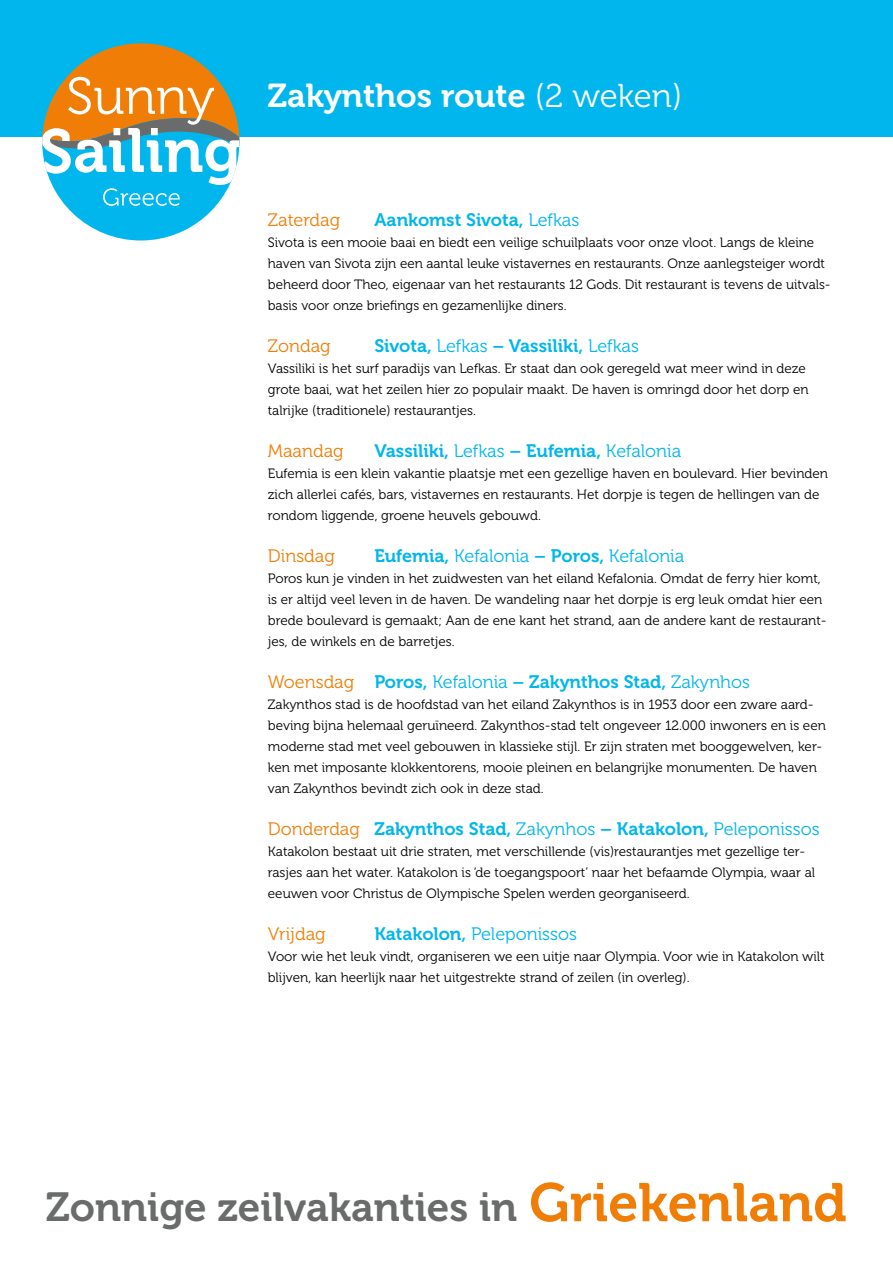
<style>
.page{position:relative;width:893px;height:1263px;background:#fff}
.page>*{position:absolute;margin:0;border:0;box-sizing:border-box;transform-origin:0 0}
.t1{font:40.5px "Museo 700";color:#6a6c6c}
.t2{font:33px "Museo 700";color:#fff}
.t3{font:18px "Museo 700";color:#00b6ec}
.t4{font:18px "Museo 300";color:#00b6ec}
.t5{font:18px "Museo 300";color:#f07e06}
.t6{font:13.5px/21px "Museo 300";color:#000}
.s1{font-family:"Museo 300"}
.s2{font-family:"Museo 700"}
.s3{font-family:"Museo 300";color:#f07e06}
.s4{font-size:54px;color:#f07e06}
</style>
<div class="page">
<div style="left:0;top:0;width:893px;height:136px;background:#00b6ec"></div>
<svg style="left:42px;top:43px;width:197px;height:198px"></svg>
<h2 class="t2" style="left:268px;top:77px;width:416px">Zakynthos route <span class="s1">(2 weken)</span></h2>
<h3 class="t5" style="left:268px;top:210px;width:74px">Zaterdag</h3>
<h3 class="t3" style="left:374px;top:210px;width:206px">Aankomst Sivota, <span class="s1">Lefkas</span></h3>
<p class="t6" style="left:268px;top:232px;width:564px">Sivota is een mooie baai en biedt een veilige schuilplaats voor onze vloot. Langs de kleine haven van Sivota zijn een aantal leuke vistavernes en restaurants. Onze aanlegsteiger wordt beheerd door Theo, eigenaar van het restaurants 12 Gods. Dit restaurant is tevens de uitvals&shy;basis voor onze briefings en gezamenlijke diners.</p>
<h3 class="t5" style="left:268px;top:336px;width:64px">Zondag</h3>
<h3 class="t3" style="left:374px;top:336px;width:266px">Sivota, <span class="s1">Lefkas</span> – Vassiliki, <span class="s1">Lefkas</span></h3>
<p class="t6" style="left:268px;top:358px;width:542px">Vassiliki is het surf paradijs van Lefkas. Er staat dan ook geregeld wat meer wind in deze grote baai, wat het zeilen hier zo populair maakt. De haven is omringd door het dorp en talrijke (traditionele) restaurantjes.</p>
<h3 class="t5" style="left:268px;top:441px;width:77px">Maandag</h3>
<h3 class="t3" style="left:374px;top:441px;width:308px">Vassiliki, <span class="s1">Lefkas</span> – Eufemia, <span class="s1">Kefalonia</span></h3>
<p class="t6" style="left:268px;top:463px;width:562px">Eufemia is een klein vakantie plaatsje met een gezellige haven en boulevard. Hier bevinden zich allerlei cafés, bars, vistavernes en restaurants. Het dorpje is tegen de hellingen van de rondom liggende, groene heuvels gebouwd.</p>
<h3 class="t5" style="left:268px;top:546px;width:68px">Dinsdag</h3>
<h3 class="t4" style="left:374px;top:546px;width:311px"><span class="s2">Eufemia,</span> Kefalonia <span class="s2">– Poros,</span> Kefalonia</h3>
<p class="t6" style="left:268px;top:568px;width:560px">Poros kun je vinden in het zuidwesten van het eiland Kefalonia. Omdat de ferry hier komt, is er altijd veel leven in de haven. De wandeling naar het dorpje is erg leuk omdat hier een brede boulevard is gemaakt; Aan de ene kant het strand, aan de andere kant de restaurant&shy;jes, de winkels en de barretjes.</p>
<h3 class="t3" style="left:268px;top:672px;width:484px"><span class="s3">Woensdag</span> Poros, <span class="s1">Kefalonia</span> – Zakynthos Stad, <span class="s1">Zakynhos</span></h3>
<p class="t6" style="left:268px;top:694px;width:560px">Zakynthos stad is de hoofdstad van het eiland Zakynthos is in 1953 door een zware aard&shy;beving bijna helemaal geruïneerd. Zakynthos-stad telt ongeveer 12.000 inwoners en is een moderne stad met veel gebouwen in klassieke stijl. Er zijn straten met booggewelven, ker&shy;ken met imposante klokkentorens, mooie pleinen en belangrijke monumenten. De haven van Zakynthos bevindt zich ook in deze stad.</p>
<h3 class="t3" style="left:268px;top:819px;width:553px"><span class="s3">Donderdag</span> Zakynthos Stad, <span class="s1">Zakynhos</span> – Katakolon, <span class="s1">Peleponissos</span></h3>
<p class="t6" style="left:268px;top:841px;width:549px">Katakolon bestaat uit drie straten, met verschillende (vis)restaurantjes met gezellige ter&shy;rasjes aan het water. Katakolon is ‘de toegangspoort’ naar het befaamde Olympia, waar al eeuwen voor Christus de Olympische Spelen werden georganiseerd.</p>
<h3 class="t5" style="left:268px;top:924px;width:59px">Vrijdag</h3>
<h3 class="t4" style="left:374px;top:924px;width:204px"><span class="s2">Katakolon,</span> Peleponissos</h3>
<p class="t6" style="left:268px;top:946px;width:558px">Voor wie het leuk vindt, organiseren we een uitje naar Olympia. Voor wie in Katakolon wilt blijven, kan heerlijk naar het uitgestrekte strand of zeilen (in overleg).</p>
<h1 class="t1" style="left:46px;top:1185px;width:802px">Zonnige zeilvakanties in <span class="s4">Griekenland</span></h1>
</div>
